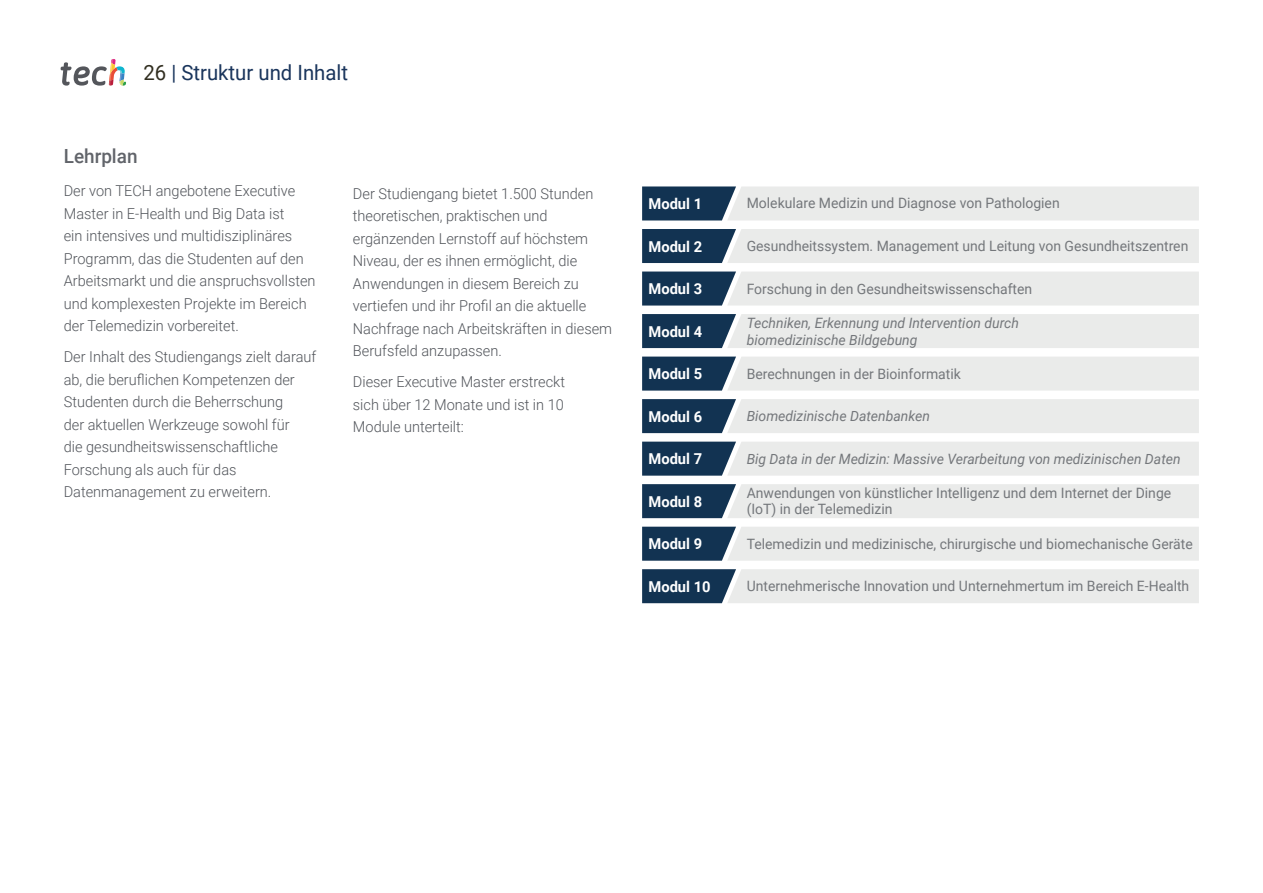
<style>
.page{position:relative;width:1263px;height:893px;background:#fff}
.page>*{position:absolute;margin:0;border:0;box-sizing:border-box;transform-origin:0 0}
.t1{font:21px "Roboto";color:#1a355c}
.t2{font:500 19.5px "Roboto";color:#61646a}
.t3{font:300 15px/22.5px "Roboto";color:#52555b}
.t4{font:700 15px "Roboto";color:#fff}
.t5{font:14.25px/16.5px "Roboto";color:#74777b}
.t6{font:italic 14.25px/16.5px "Roboto";color:#74777b}
.s1{color:#312e20}
</style>
<div class="page">
<svg style="left:61px;top:59px;width:65px;height:27px"></svg>
<svg style="left:642px;top:186px;width:557px;height:34px;background:#c9cfd3"></svg>
<svg style="left:642px;top:357px;width:557px;height:34px;background:#c9cfd3"></svg>
<svg style="left:642px;top:272px;width:557px;height:34px;background:#c9cfd3"></svg>
<svg style="left:642px;top:442px;width:557px;height:34px;background:#c9ced2"></svg>
<svg style="left:642px;top:527px;width:557px;height:34px;background:#c9ced2"></svg>
<svg style="left:642px;top:314px;width:557px;height:34px;background:#c8ced2"></svg>
<svg style="left:642px;top:484px;width:557px;height:34px;background:#c8ced2"></svg>
<svg style="left:642px;top:569px;width:557px;height:34px;background:#c8ced2"></svg>
<svg style="left:642px;top:229px;width:557px;height:34px;background:#c8ced2"></svg>
<svg style="left:642px;top:399px;width:557px;height:34px;background:#c8ced2"></svg>
<h1 class="t1" style="left:144px;top:57px;width:206px"><span class="s1">26</span> | Struktur und Inhalt</h1>
<h2 class="t2" style="left:64px;top:143px;width:75px">Lehrplan</h2>
<p class="t3" style="left:64px;top:179px;width:253px">Der von TECH angebotene Executive Master in E-Health und Big Data ist<br>ein intensives und multidisziplinäres Programm, das die Studenten auf den Arbeitsmarkt und die anspruchsvollsten und komplexesten Projekte im Bereich der Telemedizin vorbereitet.</p>
<p class="t3" style="left:64px;top:345px;width:254px">Der Inhalt des Studiengangs zielt darauf ab, die beruflichen Kompetenzen der Studenten durch die Beherrschung<br>der aktuellen Werkzeuge sowohl für<br>die gesundheitswissenschaftliche Forschung als auch für das Datenmanagement zu erweitern.</p>
<p class="t3" style="left:353px;top:181px;width:261px">Der Studiengang bietet 1.500 Stunden theoretischen, praktischen und ergänzenden Lernstoff auf höchstem Niveau, der es ihnen ermöglicht, die Anwendungen in diesem Bereich zu vertiefen und ihr Profil an die aktuelle Nachfrage nach Arbeitskräften in diesem Berufsfeld anzupassen.</p>
<p class="t3" style="left:353px;top:370px;width:214px;text-align:justify">Dieser Executive Master erstreckt sich über 12 Monate und ist in 10<br>Module unterteilt:</p>
<p class="t4" style="left:648px;top:193px;width:55px">Modul 1</p>
<p class="t5" style="left:747px;top:194px;width:315px">Molekulare Medizin und Diagnose von Pathologien</p>
<p class="t4" style="left:648px;top:236px;width:55px">Modul 2</p>
<p class="t5" style="left:747px;top:237px;width:443px">Gesundheitssystem. Management und Leitung von Gesundheitszentren</p>
<p class="t4" style="left:648px;top:278px;width:55px">Modul 3</p>
<p class="t5" style="left:747px;top:280px;width:287px">Forschung in den Gesundheitswissenschaften</p>
<p class="t4" style="left:648px;top:321px;width:55px">Modul 4</p>
<p class="t6" style="left:747px;top:314px;width:274px">Techniken, Erkennung und Intervention durch biomedizinische Bildgebung</p>
<p class="t4" style="left:648px;top:363px;width:55px">Modul 5</p>
<p class="t5" style="left:747px;top:365px;width:216px">Berechnungen in der Bioinformatik</p>
<p class="t4" style="left:648px;top:406px;width:55px">Modul 6</p>
<p class="t6" style="left:747px;top:407px;width:185px">Biomedizinische Datenbanken</p>
<p class="t4" style="left:648px;top:448px;width:55px">Modul 7</p>
<p class="t6" style="left:747px;top:450px;width:435px">Big Data in der Medizin: Massive Verarbeitung von medizinischen Daten</p>
<p class="t4" style="left:648px;top:491px;width:55px">Modul 8</p>
<p class="t5" style="left:747px;top:484px;width:426px">Anwendungen von künstlicher Intelligenz und dem Internet der Dinge (IoT) in der Telemedizin</p>
<p class="t4" style="left:648px;top:533px;width:55px">Modul 9</p>
<p class="t5" style="left:747px;top:535px;width:448px">Telemedizin und medizinische, chirurgische und biomechanische Geräte</p>
<p class="t4" style="left:648px;top:576px;width:64px">Modul 10</p>
<p class="t5" style="left:747px;top:577px;width:444px">Unternehmerische Innovation und Unternehmertum im Bereich E-Health</p>
</div>
